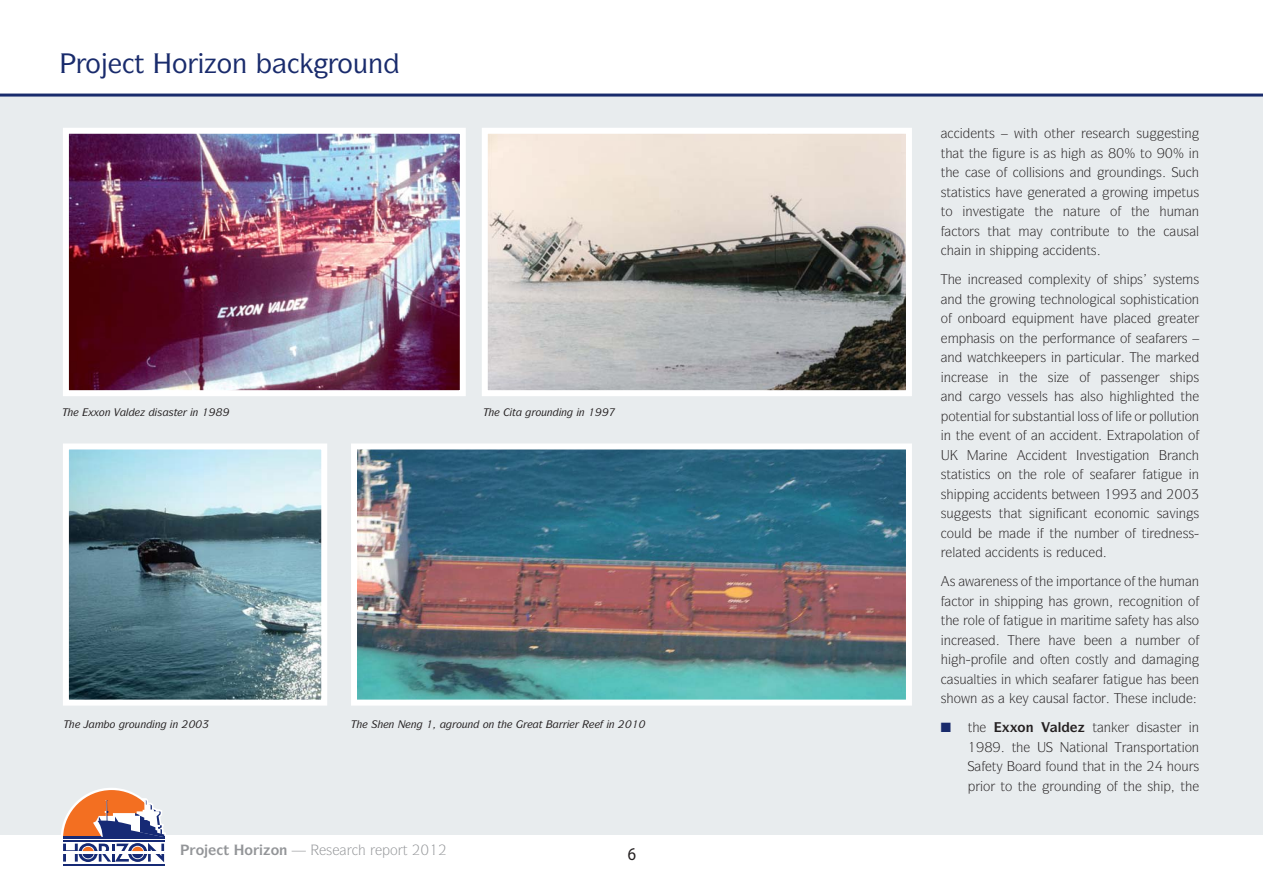
<style>
.page{position:relative;width:1263px;height:893px;background:#fff}
.page>*{position:absolute;margin:0;border:0;box-sizing:border-box;transform-origin:0 0}
.t1{font:500 27px "Symbol IT Cby BT";color:#192b6c}
.t2{font:18px "Myriad Pro";color:#231f20;scale:.9 1}
.t3{font:700 14.25px "Symbol IT Cby BT";color:#939598}
.t4{font:13.5px "Symbol IT Cby BT";color:#231f20}
.t5{font:700 13.5px "Symbol IT Cby BT";color:#231f20}
.t6{font:italic 500 10.5px "Symbol IT Cby BT";color:#231f20}
</style>
<div class="page">
<div style="left:0;top:94px;width:1263px;height:741px;background:#e8ecee"></div>
<svg style="left:61px;top:788px;width:105px;height:78px"></svg>
<hr style="left:0;top:94px;width:1263px;height:3px;background:#192b6c">
<img style="left:70px;top:135px;width:389px;height:254px">
<div style="left:63px;top:128px;width:403px;height:268px;border:6px solid #fff"></div>
<img style="left:70px;top:450px;width:250px;height:249px">
<div style="left:63px;top:443px;width:264px;height:263px;border:6px solid #fff"></div>
<img style="left:358px;top:450px;width:547px;height:249px">
<div style="left:351px;top:443px;width:561px;height:263px;border:6px solid #fff"></div>
<img style="left:489px;top:135px;width:416px;height:254px">
<div style="left:482px;top:128px;width:430px;height:268px;border:6px solid #fff"></div>
<h1 class="t1" style="left:85px;top:50px;width:163px">□ ▼ ★□ □■</h1>
<h1 class="t1" style="left:337px;top:50px;width:47px">□◆■</h1>
<p class="t6" style="left:126px;top:407px;width:4px">●</p>
<p class="t6" style="left:157px;top:407px;width:22px">▲ ▲▼</p>
<p class="t6" style="left:193px;top:407px;width:7px">■</p>
<p class="t6" style="left:512px;top:407px;width:74px">▼ □◆■ ■ ■</p>
<p class="t6" style="left:110px;top:719px;width:70px">□ □◆■ ■ ■</p>
<p class="t6" style="left:456px;top:719px;width:47px">□◆■ □■ ▼</p>
<p class="t6" style="left:609px;top:719px;width:7px">■</p>
<p class="t3" style="left:196px;top:842px;width:93px">□ ▼ ★□ □■</p>
<h2 class="t2" style="left:628px;top:847px;width:11px">6</h2>
<p class="t4" style="left:977px;top:127px;width:19px">■▼▲</p>
<p class="t4" style="left:1026px;top:127px;width:31px">▼ □▼</p>
<p class="t4" style="left:1171px;top:127px;width:22px">▲▼■</p>
<p class="t4" style="left:941px;top:146px;width:34px">▼ ▼ ▼</p>
<p class="t4" style="left:1006px;top:146px;width:51px">◆ ▲ ▲</p>
<p class="t4" style="left:1192px;top:146px;width:9px">■</p>
<p class="t4" style="left:978px;top:166px;width:108px">▲ □ □●● ▲ □■▲ ■</p>
<p class="t4" style="left:1109px;top:166px;width:78px">□◆■ ■ ▲ ◆</p>
<p class="t4" style="left:941px;top:185px;width:51px">▲▼ ▼▲▼ ▲</p>
<p class="t4" style="left:1181px;top:185px;width:19px">▼◆▲</p>
<p class="t4" style="left:941px;top:205px;width:57px">▼□ ■❖ ▲▼</p>
<p class="t4" style="left:1063px;top:205px;width:27px">■ ▼◆</p>
<p class="t4" style="left:957px;top:224px;width:55px">▼□▲ ▼ ▼</p>
<p class="t4" style="left:1057px;top:224px;width:86px">□■▼ ◆▼ ▼□ ▼</p>
<p class="t4" style="left:1176px;top:224px;width:24px">◆▲ ●</p>
<p class="t4" style="left:964px;top:244px;width:33px">■ ■ ▲</p>
<p class="t4" style="left:1024px;top:244px;width:9px">■</p>
<p class="t4" style="left:1079px;top:244px;width:19px">■▼▲</p>
<p class="t4" style="left:1034px;top:273px;width:86px">□●▼ □ ▲</p>
<p class="t4" style="left:1137px;top:273px;width:40px">▲ ▲ ▲▼</p>
<p class="t4" style="left:1002px;top:292px;width:44px">□ ■ ▼</p>
<p class="t4" style="left:1065px;top:292px;width:26px">■□●□</p>
<p class="t4" style="left:1113px;top:292px;width:22px">● ▲□</p>
<p class="t4" style="left:1151px;top:292px;width:50px">▲▼ ▼□■</p>
<p class="t4" style="left:941px;top:312px;width:48px">□ □■ □</p>
<p class="t4" style="left:980px;top:331px;width:45px">▲▲ □■ ▼</p>
<p class="t4" style="left:1085px;top:351px;width:25px">▼ ◆●</p>
<p class="t4" style="left:1115px;top:370px;width:27px">▲▲ ■</p>
<p class="t4" style="left:948px;top:390px;width:9px">■</p>
<p class="t4" style="left:994px;top:390px;width:56px">□ ❖ ▲▲ ●▲</p>
<p class="t4" style="left:1068px;top:390px;width:37px">▲ ●▲□</p>
<p class="t4" style="left:948px;top:409px;width:252px">□▼ ■▼ ● □ ▲◆ ▲▼ ■▼ ● ●□▲▲ □ ● □ □●●◆▼ □■</p>
<p class="t4" style="left:986px;top:429px;width:61px">❖ ■▼ □ ■</p>
<p class="t4" style="left:1121px;top:429px;width:76px">▼ □● ▼□■ □</p>
<p class="t4" style="left:993px;top:448px;width:9px">■</p>
<p class="t4" style="left:1055px;top:448px;width:57px">■▼ ■❖ ▲▼</p>
<p class="t4" style="left:1127px;top:448px;width:24px">▼□■</p>
<p class="t4" style="left:1178px;top:448px;width:9px">■</p>
<p class="t4" style="left:941px;top:468px;width:84px">▲▼ ▼▲▼ ▲ □■ ▼</p>
<p class="t4" style="left:1048px;top:468px;width:49px">□● □ ▲</p>
<p class="t4" style="left:1153px;top:468px;width:48px">▼ ◆ ■</p>
<p class="t4" style="left:1030px;top:487px;width:19px">■▼▲</p>
<p class="t4" style="left:976px;top:507px;width:79px">▲▼▲ ▼ ▼ ▲ ■</p>
<p class="t4" style="left:1107px;top:507px;width:23px">□■□</p>
<p class="t4" style="left:1157px;top:507px;width:44px">▲❖■▲</p>
<p class="t4" style="left:947px;top:526px;width:19px">□◆●</p>
<p class="t4" style="left:1049px;top:526px;width:41px">▼ ■◆</p>
<p class="t4" style="left:1168px;top:526px;width:27px">■ ▲▲</p>
<p class="t4" style="left:1021px;top:546px;width:32px">■▼▲ ▲</p>
<p class="t4" style="left:992px;top:575px;width:48px">■ ▲▲ □ ▼</p>
<p class="t4" style="left:1078px;top:575px;width:66px">□▼■ □ ▼</p>
<p class="t4" style="left:957px;top:594px;width:44px">▼□ ■ ▲</p>
<p class="t4" style="left:1136px;top:594px;width:61px">□ ■▼□■ □</p>
<p class="t4" style="left:941px;top:614px;width:56px">▼ □● □</p>
<p class="t4" style="left:1014px;top:614px;width:45px">▼ ◆ ■</p>
<p class="t4" style="left:1138px;top:614px;width:62px">▼ ▲ ●▲□</p>
<p class="t4" style="left:1105px;top:633px;width:46px">■ ■◆</p>
<p class="t4" style="left:1019px;top:653px;width:84px">■ □ ▼ ■ □▲▼●</p>
<p class="t4" style="left:1121px;top:653px;width:9px">■</p>
<p class="t4" style="left:1184px;top:653px;width:9px">■</p>
<p class="t4" style="left:954px;top:672px;width:59px">▲◆ ●▼ ▲ ■</p>
<p class="t4" style="left:941px;top:692px;width:55px">▲□■ ▲</p>
<p class="t4" style="left:1046px;top:692px;width:24px">◆▲ ●</p>
<p class="t4" style="left:1135px;top:692px;width:45px">▲ ■ ●◆</p>
<p class="t5" style="left:1058px;top:721px;width:55px">● ▼ ■</p>
<p class="t4" style="left:1147px;top:721px;width:24px">▲ ▲▼</p>
<p class="t4" style="left:1192px;top:721px;width:9px">■</p>
<p class="t4" style="left:1076px;top:740px;width:33px">▼□■ ●</p>
<p class="t4" style="left:1133px;top:740px;width:67px">■▲ □▼ ▼□■</p>
<p class="t4" style="left:1049px;top:760px;width:81px">□◆■ ▼ ▼ ■ ▼</p>
<p class="t4" style="left:1155px;top:760px;width:46px">✔ □◆ ▲</p>
<p class="t4" style="left:983px;top:779px;width:41px">□ ▼□ ▼</p>
<p class="t4" style="left:1054px;top:779px;width:75px">□◆■ ■ □ ▼</p>
</div>
